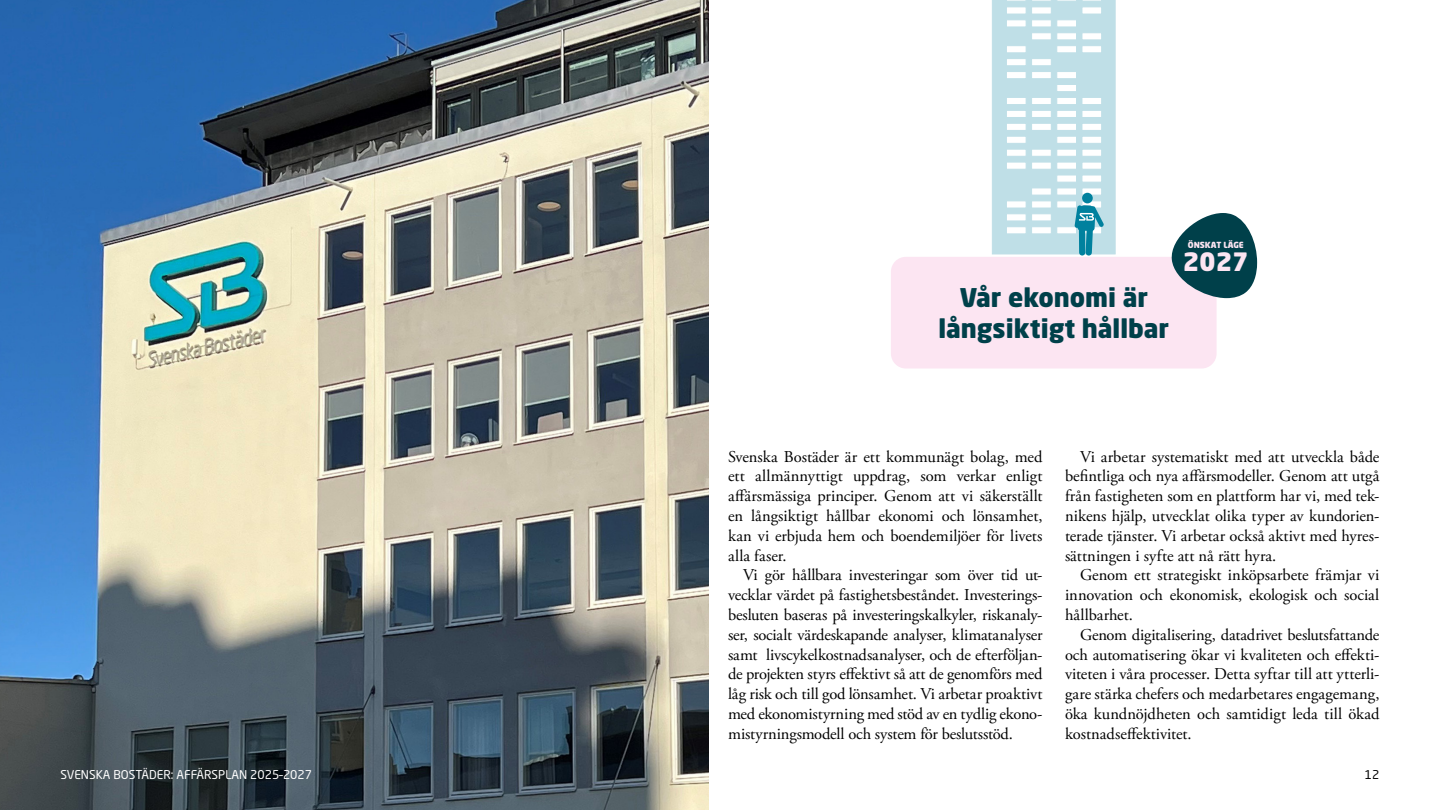
<style>
.page{position:relative;width:1440px;height:810px;background:#fff}
.page>*{position:absolute;margin:0;border:0;box-sizing:border-box;transform-origin:0 0}
.Rubrik3_ny{font:900 25.5px "Neo Sans Std";color:#00404a}
.Garamond_10_5_12_25{font:900 25.05px "Neo Sans Std";color:#fce5f2}
.Brödtext-indrag_ny{font:16.5px/19.8px "Adobe Garamond Pro";letter-spacing:-.005em;color:#000;text-align:justify}
.Brödtext_utan-indrag{font:16.5px/19.8px "Adobe Garamond Pro";letter-spacing:-.005em;color:#000;text-align:justify}
.Neo_Sans_fotnot_5_5{font:12px "Neo Sans Std";color:#fff}
.t1{font:12px "Neo Sans Std";color:#000}
.Garamond_10_5_12_25-2{font:900 8.32px "Neo Sans Std";letter-spacing:-.005em;color:#fce5f2}
</style>
<div class="page">
<div style="left:891px;top:257px;width:326px;height:112px;background:#fce5f2;border-radius:15px"></div>
<img style="left:0;top:0;width:709px;height:810px">
<svg style="left:992px;top:0;width:124px;height:256px"></svg>
<svg style="left:1171px;top:213px;width:86px;height:85px"></svg>
<p class="Neo_Sans_fotnot_5_5" style="left:61px;top:767px;width:253px">SVENSKA BOSTÄDER: AFFÄRSPLAN 2025–2027</p>
<p class="Rubrik3_ny" style="left:960px;top:281px;width:190px">Vår ekonomi är</p>
<p class="Rubrik3_ny" style="left:938px;top:312px;width:232px">långsiktigt hållbar</p>
<p class="Garamond_10_5_12_25-2" style="left:1188px;top:239px;width:57px">ÖNSKAT LÄGE</p>
<p class="Garamond_10_5_12_25" style="left:1183px;top:245px;width:68px">2027</p>
<p class="Brödtext_utan-indrag" style="left:728px;top:447px;width:316px">Svenska Bostäder är ett kommunägt bolag, med ett allmännyttigt uppdrag, som verkar enligt affärsmässiga principer. Genom att vi säkerställt en långsiktigt hållbar ekonomi och lönsamhet, kan vi erbjuda hem och boendemiljöer för livets alla faser.</p>
<p class="Brödtext-indrag_ny" style="left:728px;top:566px;width:316px;text-indent:15px">Vi gör hållbara investeringar som över tid ut&shy;vecklar värdet på fastighetsbeståndet. Investerings&shy;besluten baseras på investeringskalkyler, riskanaly&shy;ser, socialt värdeskapande analyser, klimatanalyser samt livscykelkostnadsanalyser, och de efterföljan&shy;de projekten styrs effektivt så att de genomförs med låg risk och till god lönsamhet. Vi arbetar proaktivt med ekonomistyrning med stöd av en tydlig ekono&shy;mistyrningsmodell och system för beslutsstöd.</p>
<p class="Brödtext-indrag_ny" style="left:1065px;top:447px;width:316px;text-indent:15px">Vi arbetar systematiskt med att utveckla både befintliga och nya affärsmodeller. Genom att utgå från fastigheten som en plattform har vi, med tek&shy;nikens hjälp, utvecklat olika typer av kundorien&shy;terade tjänster. Vi arbetar också aktivt med hyres&shy;sättningen i syfte att nå rätt hyra.</p>
<p class="Brödtext-indrag_ny" style="left:1065px;top:566px;width:316px;text-indent:15px">Genom ett strategiskt inköpsarbete främjar vi innovation och ekonomisk, ekologisk och social hållbarhet.</p>
<p class="Brödtext-indrag_ny" style="left:1065px;top:625px;width:316px;text-indent:15px">Genom digitalisering, datadrivet beslutsfattande och automatisering ökar vi kvaliteten och effekti&shy;viteten i våra processer. Detta syftar till att ytterli&shy;gare stärka chefers och medarbetares engagemang, öka kundnöjdheten och samtidigt leda till ökad kostnadseffektivitet.</p>
<p class="t1" style="left:1365px;top:767px;width:16px">12</p>
</div>
